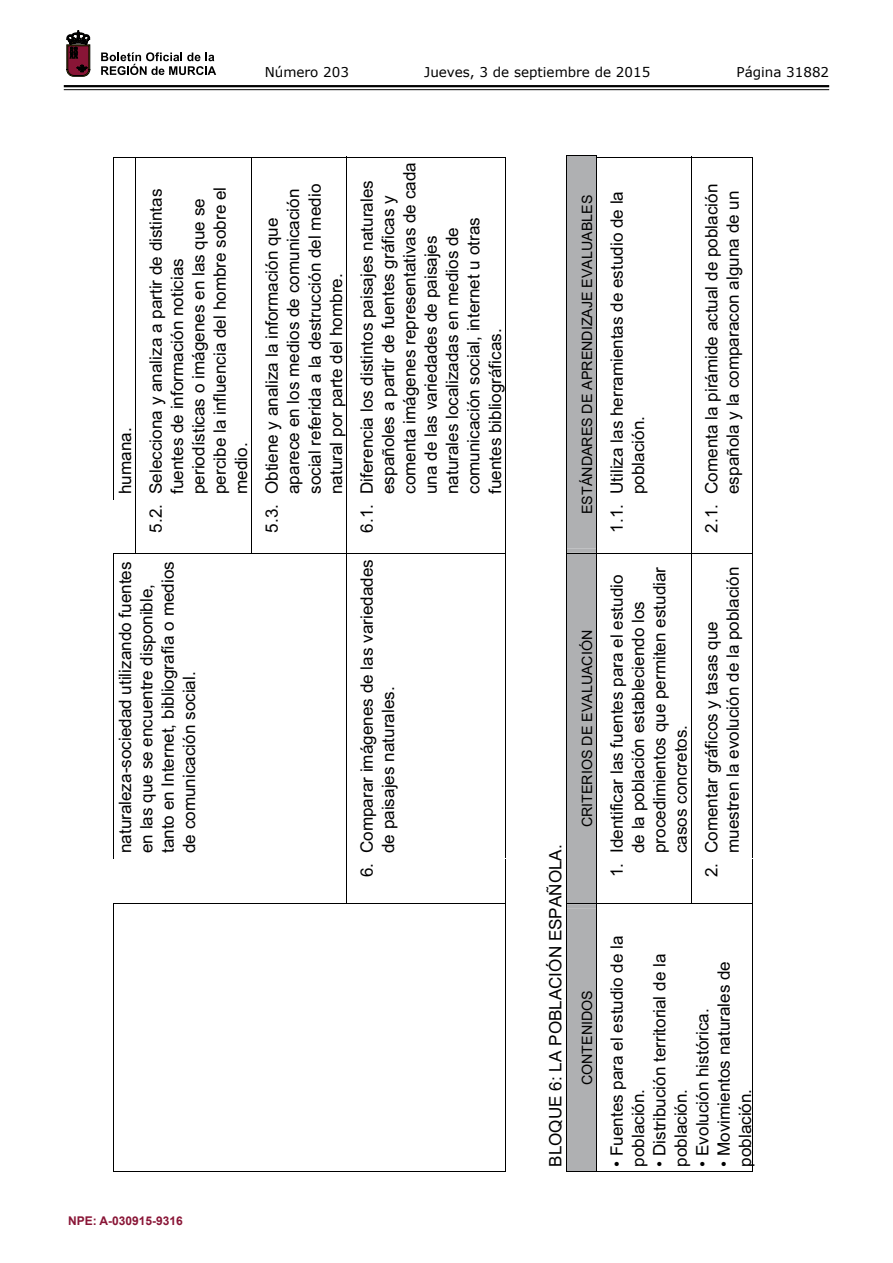
<style>
.page{position:relative;width:893px;height:1263px;background:#fff}
.page>*{position:absolute;margin:0;border:0;box-sizing:border-box;transform-origin:0 0}
.t1{font:17.1px/21.3px "Arial";color:#000}
.t2{font:14.25px "Arial";color:#000}
.t3{font:13.5px "Verdana";color:#000}
.t4{font:700 12px "Arial";color:#891536}
</style>
<div class="page">
<hr style="left:64px;top:85px;width:765px;height:2px;background:#000">
<hr style="left:64px;top:89px;width:765px;height:1px;background:#000">
<svg style="left:101px;top:52px;width:115px;height:23px"></svg>
<svg style="left:67px;top:31px;width:23px;height:45px"></svg>
<hr style="left:113px;top:903px;width:1px;height:269px;background:#000">
<hr style="left:113px;top:553px;width:1px;height:306px;background:#000">
<hr style="left:113px;top:157px;width:1px;height:343px;background:#000">
<svg style="left:114px;top:553px;width:21px;height:1px"></svg>
<svg style="left:114px;top:157px;width:21px;height:1px"></svg>
<svg style="left:114px;top:1171px;width:22px;height:1px"></svg>
<svg style="left:114px;top:903px;width:22px;height:1px"></svg>
<hr style="left:135px;top:157px;width:1px;height:396px;background:#000">
<hr style="left:136px;top:1171px;width:116px;height:1px;background:#000">
<hr style="left:136px;top:903px;width:116px;height:1px;background:#000">
<hr style="left:136px;top:553px;width:116px;height:1px;background:#000">
<hr style="left:136px;top:157px;width:116px;height:1px;background:#000">
<hr style="left:252px;top:157px;width:1px;height:396px;background:#000">
<hr style="left:252px;top:1171px;width:94px;height:1px;background:#000">
<hr style="left:252px;top:903px;width:94px;height:1px;background:#000">
<hr style="left:252px;top:553px;width:94px;height:1px;background:#000">
<hr style="left:252px;top:157px;width:94px;height:1px;background:#000">
<hr style="left:346px;top:157px;width:1px;height:747px;background:#000">
<hr style="left:347px;top:1171px;width:159px;height:1px;background:#000">
<hr style="left:505px;top:904px;width:1px;height:268px;background:#000">
<hr style="left:347px;top:903px;width:159px;height:1px;background:#000">
<hr style="left:505px;top:859px;width:1px;height:44px;background:#000">
<hr style="left:505px;top:553px;width:1px;height:305px;background:#000">
<hr style="left:347px;top:553px;width:159px;height:1px;background:#000">
<hr style="left:505px;top:500px;width:1px;height:53px;background:#000">
<hr style="left:505px;top:157px;width:1px;height:341px;background:#000">
<hr style="left:347px;top:157px;width:159px;height:1px;background:#000">
<svg style="left:566px;top:155px;width:31px;height:1017px;background:#a3a4a5"></svg>
<hr style="left:597px;top:1171px;width:94px;height:1px;background:#000">
<hr style="left:597px;top:903px;width:94px;height:1px;background:#000">
<hr style="left:597px;top:553px;width:94px;height:1px;background:#000">
<hr style="left:597px;top:157px;width:94px;height:1px;background:#000">
<hr style="left:691px;top:157px;width:1px;height:747px;background:#000">
<hr style="left:692px;top:1171px;width:60px;height:1px;background:#000">
<hr style="left:752px;top:904px;width:1px;height:268px;background:#000">
<hr style="left:692px;top:903px;width:60px;height:1px;background:#000">
<hr style="left:752px;top:859px;width:1px;height:44px;background:#000">
<hr style="left:752px;top:553px;width:1px;height:305px;background:#000">
<hr style="left:692px;top:553px;width:60px;height:1px;background:#000">
<hr style="left:752px;top:500px;width:1px;height:53px;background:#000">
<hr style="left:752px;top:157px;width:1px;height:341px;background:#000">
<hr style="left:692px;top:157px;width:60px;height:1px;background:#000">
<p class="t3" style="left:265px;top:62px;width:86px">Número 203</p>
<p class="t3" style="left:424px;top:62px;width:228px">Jueves, 3 de septiembre de 2015</p>
<p class="t3" style="left:736px;top:62px;width:94px">Página 31882</p>
<p class="t1" style="left:110px;top:533px;width:345px;line-height:30.6px;text-indent:39px;rotate:-90deg">humana.<br>5.2. Selecciona y analiza a partir de distintas</p>
<p class="t1" style="left:167px;top:494px;width:309px;rotate:-90deg">fuentes de información noticias periodísticas o imágenes en las que se percibe la influencia del hombre sobre el medio.</p>
<p class="t1" style="left:115px;top:853px;width:293px;rotate:-90deg">naturaleza-sociedad utilizando fuentes en las que se encuentre disponible, tanto en Internet, bibliografía o medios de comunicación social.</p>
<p class="t1" style="left:261px;top:494px;width:312px;text-indent:-39px;rotate:-90deg">5.3. Obtiene y analiza la información que aparece en los medios de comunicación social referida a la destrucción del medio natural por parte del hombre.</p>
<p class="t1" style="left:356px;top:494px;width:333px;text-indent:-39px;rotate:-90deg">6.1. Diferencia los distintos paisajes naturales españoles a partir de fuentes gráficas y comenta imágenes representativas de cada una de las variedades de paisajes naturales localizadas en medios de comunicación social, internet u otras fuentes bibliográficas.</p>
<p class="t1" style="left:356px;top:853px;width:295px;text-indent:-24px;rotate:-90deg">6. Comparar imágenes de las variedades de paisajes naturales.</p>
<p class="t4" style="left:68px;top:1213px;width:116px">NPE: A-030915-9316</p>
<p class="t2" style="left:578px;top:514px;width:321px;rotate:-90deg">ESTÁNDARES DE APRENDIZAJE EVALUABLES</p>
<p class="t1" style="left:545px;top:1167px;width:324px;rotate:-90deg">BLOQUE 6: LA POBLACIÓN ESPAÑOLA.</p>
<p class="t2" style="left:578px;top:827px;width:199px;rotate:-90deg">CRITERIOS DE EVALUACIÓN</p>
<p class="t2" style="left:578px;top:1085px;width:97px;rotate:-90deg">CONTENIDOS</p>
<p class="t1" style="left:606px;top:494px;width:304px;text-indent:-39px;rotate:-90deg">1.1. Utiliza las herramientas de estudio de la población.</p>
<p class="t1" style="left:606px;top:853px;width:288px;text-indent:-24px;rotate:-90deg">1. Identificar las fuentes para el estudio de la población estableciendo los procedimientos que permiten estudiar casos concretos.</p>
<p class="t1" style="left:701px;top:494px;width:312px;text-indent:-39px;rotate:-90deg">2.1. Comenta la pirámide actual de población española y la comparacon alguna de un</p>
<p class="t1" style="left:701px;top:853px;width:288px;text-indent:-24px;rotate:-90deg">2. Comentar gráficos y tasas que muestren la evolución de la población</p>
<p class="t1" style="left:606px;top:1167px;width:233px;rotate:-90deg">• Fuentes para el estudio de la población.</p>
<p class="t1" style="left:649px;top:1167px;width:214px;rotate:-90deg">• Distribución territorial de la población.</p>
<p class="t1" style="left:692px;top:1167px;width:160px;rotate:-90deg">• Evolución histórica.</p>
<p class="t1" style="left:713px;top:1167px;width:207px;rotate:-90deg">• Movimientos naturales de población.</p>
</div>
